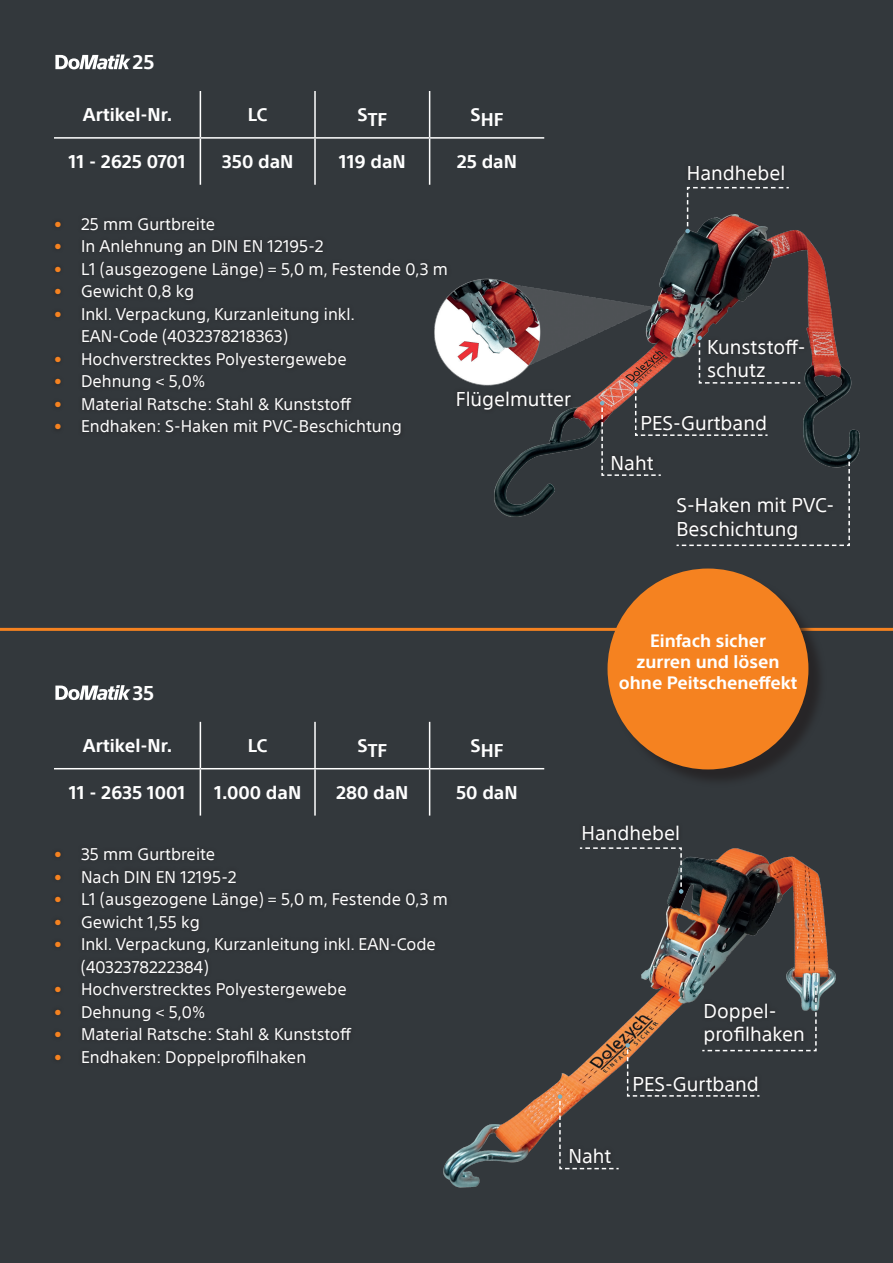
<style>
.page{position:relative;width:893px;height:1263px;background:#33383c}
.page>*{position:absolute;margin:0;border:0;box-sizing:border-box;transform-origin:0 0}
.t1{font:19.5px/23.4px "SST";color:#fff}
.t2{font:700 18px "SST";color:#fff}
.t3{font:700 17.55px/21px "SST";color:#fff;text-align:center}
.t4{font:16.5px/22.5px "SST";color:#fff}
.s1{color:#f58220}
</style>
<div class="page">
<div style="left:684px;top:161px;width:104px;height:23px;background:#303337"></div>
<img style="left:435px;top:230px;width:424px;height:287px">
<svg style="left:685px;top:186px;width:105px;height:47px"></svg>
<svg style="left:600px;top:336px;width:251px;height:211px"></svg>
<hr style="left:200px;top:91px;width:1px;height:46px;background:#fff">
<hr style="left:314px;top:91px;width:2px;height:46px;background:#fff">
<hr style="left:429px;top:91px;width:1px;height:46px;background:#fff">
<hr style="left:54px;top:137px;width:146px;height:2px;background:#fff">
<hr style="left:200px;top:137px;width:115px;height:2px;background:#fff">
<hr style="left:200px;top:139px;width:1px;height:46px;background:#fff">
<hr style="left:315px;top:137px;width:115px;height:2px;background:#fff">
<hr style="left:314px;top:139px;width:2px;height:46px;background:#fff">
<hr style="left:430px;top:137px;width:114px;height:2px;background:#fff">
<hr style="left:429px;top:139px;width:1px;height:46px;background:#fff">
<hr style="left:200px;top:722px;width:1px;height:46px;background:#fff">
<hr style="left:314px;top:722px;width:2px;height:46px;background:#fff">
<hr style="left:429px;top:722px;width:1px;height:46px;background:#fff">
<hr style="left:54px;top:768px;width:146px;height:1px;background:#fff">
<hr style="left:200px;top:768px;width:115px;height:1px;background:#fff">
<hr style="left:200px;top:769px;width:1px;height:46px;background:#fff">
<hr style="left:315px;top:768px;width:115px;height:1px;background:#fff">
<hr style="left:314px;top:769px;width:2px;height:46px;background:#fff">
<hr style="left:430px;top:768px;width:114px;height:1px;background:#fff">
<hr style="left:429px;top:769px;width:1px;height:46px;background:#fff">
<img style="left:443px;top:848px;width:393px;height:340px">
<hr style="left:0;top:628px;width:893px;height:3px;background:#f58220">
<div style="left:579px;top:822px;width:104px;height:22px;background:#303337"></div>
<svg style="left:578px;top:847px;width:105px;height:47px"></svg>
<svg style="left:558px;top:981px;width:260px;height:189px"></svg>
<svg style="left:55px;top:69px;width:74px;height:1px"></svg>
<svg style="left:55px;top:54px;width:76px;height:15px"></svg>
<svg style="left:55px;top:685px;width:76px;height:15px"></svg>
<div style="left:610px;top:571px;width:217px;height:217px;background:#231f20;opacity:.75"></div>
<div style="left:607px;top:568px;width:201px;height:201px;background:#f58220;border-radius:50%"></div>
<p class="t2" style="left:83px;top:104px;width:91px">Artikel-Nr.</p>
<p class="t2" style="left:248px;top:104px;width:21px">LC</p>
<p class="t2" style="left:357px;top:109px;width:31px">STF</p>
<p class="t2" style="left:470px;top:109px;width:34px">SHF</p>
<p class="t2" style="left:68px;top:151px;width:119px">11 - 2625 0701</p>
<p class="t2" style="left:222px;top:151px;width:73px">350 daN</p>
<p class="t2" style="left:339px;top:151px;width:68px">119 daN</p>
<p class="t2" style="left:457px;top:151px;width:62px">25 daN</p>
<p class="t4" style="left:54px;top:212px;width:163px"><span class="s1">•</span> 25 mm Gurtbreite</p>
<p class="t4" style="left:54px;top:235px;width:271px"><span class="s1">•</span> In Anlehnung an DIN EN 12195-2</p>
<p class="t4" style="left:54px;top:257px;width:395px"><span class="s1">•</span> L1 (ausgezogene Länge) = 5,0 m, Festende 0,3 m</p>
<p class="t4" style="left:54px;top:280px;width:142px"><span class="s1">•</span> Gewicht 0,8 kg</p>
<p class="t4" style="left:81px;top:302px;width:276px;text-indent:-27px"><span class="s1">•</span> Inkl. Verpackung, Kurzanleitung inkl.<br>EAN-Code (4032378218363)</p>
<p class="t4" style="left:54px;top:347px;width:294px"><span class="s1">•</span> Hochverstrecktes Polyestergewebe</p>
<p class="t4" style="left:54px;top:370px;width:153px"><span class="s1">•</span> Dehnung &lt; 5,0%</p>
<p class="t4" style="left:54px;top:392px;width:299px"><span class="s1">•</span> Material Ratsche: Stahl &amp; Kunststoff</p>
<p class="t4" style="left:54px;top:415px;width:349px"><span class="s1">•</span> Endhaken: S-Haken mit PVC-Beschichtung</p>
<p class="t1" style="left:456px;top:387px;width:117px">Flügelmutter</p>
<p class="t1" style="left:687px;top:161px;width:100px">Handhebel</p>
<p class="t1" style="left:707px;top:335px;width:100px">Kunststoff&shy;schutz</p>
<p class="t1" style="left:611px;top:403px;width:158px;line-height:39.9px;text-indent:30px">PES-Gurtband<br>Naht</p>
<p class="t1" style="left:676px;top:493px;width:159px">S-Haken mit PVC-<br>Beschichtung</p>
<p class="t2" style="left:83px;top:735px;width:91px">Artikel-Nr.</p>
<p class="t2" style="left:248px;top:735px;width:21px">LC</p>
<p class="t2" style="left:357px;top:740px;width:31px">STF</p>
<p class="t2" style="left:470px;top:740px;width:34px">SHF</p>
<p class="t2" style="left:69px;top:782px;width:118px">11 - 2635 1001</p>
<p class="t2" style="left:214px;top:782px;width:89px">1.000 daN</p>
<p class="t2" style="left:336px;top:782px;width:74px">280 daN</p>
<p class="t2" style="left:456px;top:782px;width:63px">50 daN</p>
<p class="t4" style="left:54px;top:843px;width:163px"><span class="s1">•</span> 35 mm Gurtbreite</p>
<p class="t4" style="left:54px;top:866px;width:184px"><span class="s1">•</span> Nach DIN EN 12195-2</p>
<p class="t4" style="left:54px;top:888px;width:395px"><span class="s1">•</span> L1 (ausgezogene Länge) = 5,0 m, Festende 0,3 m</p>
<p class="t4" style="left:54px;top:911px;width:147px"><span class="s1">•</span> Gewicht 1,55 kg</p>
<p class="t4" style="left:81px;top:933px;width:356px;text-indent:-27px"><span class="s1">•</span> Inkl. Verpackung, Kurzanleitung inkl. EAN-Code (4032378222384)</p>
<p class="t4" style="left:54px;top:978px;width:294px"><span class="s1">•</span> Hochverstrecktes Polyestergewebe</p>
<p class="t4" style="left:54px;top:1001px;width:153px"><span class="s1">•</span> Dehnung &lt; 5,0%</p>
<p class="t4" style="left:54px;top:1023px;width:299px"><span class="s1">•</span> Material Ratsche: Stahl &amp; Kunststoff</p>
<p class="t4" style="left:54px;top:1046px;width:254px"><span class="s1">•</span> Endhaken: Doppelprofilhaken</p>
<p class="t3" style="left:619px;top:630px;width:180px">Einfach sicher<br>zurren und lösen ohne Peitscheneffekt</p>
<p class="t1" style="left:582px;top:821px;width:100px">Handhebel</p>
<p class="t1" style="left:703px;top:999px;width:103px">Doppel&shy;profilhaken</p>
<p class="t1" style="left:632px;top:1072px;width:128px">PES-Gurtband</p>
<p class="t1" style="left:568px;top:1144px;width:45px">Naht</p>
</div>
